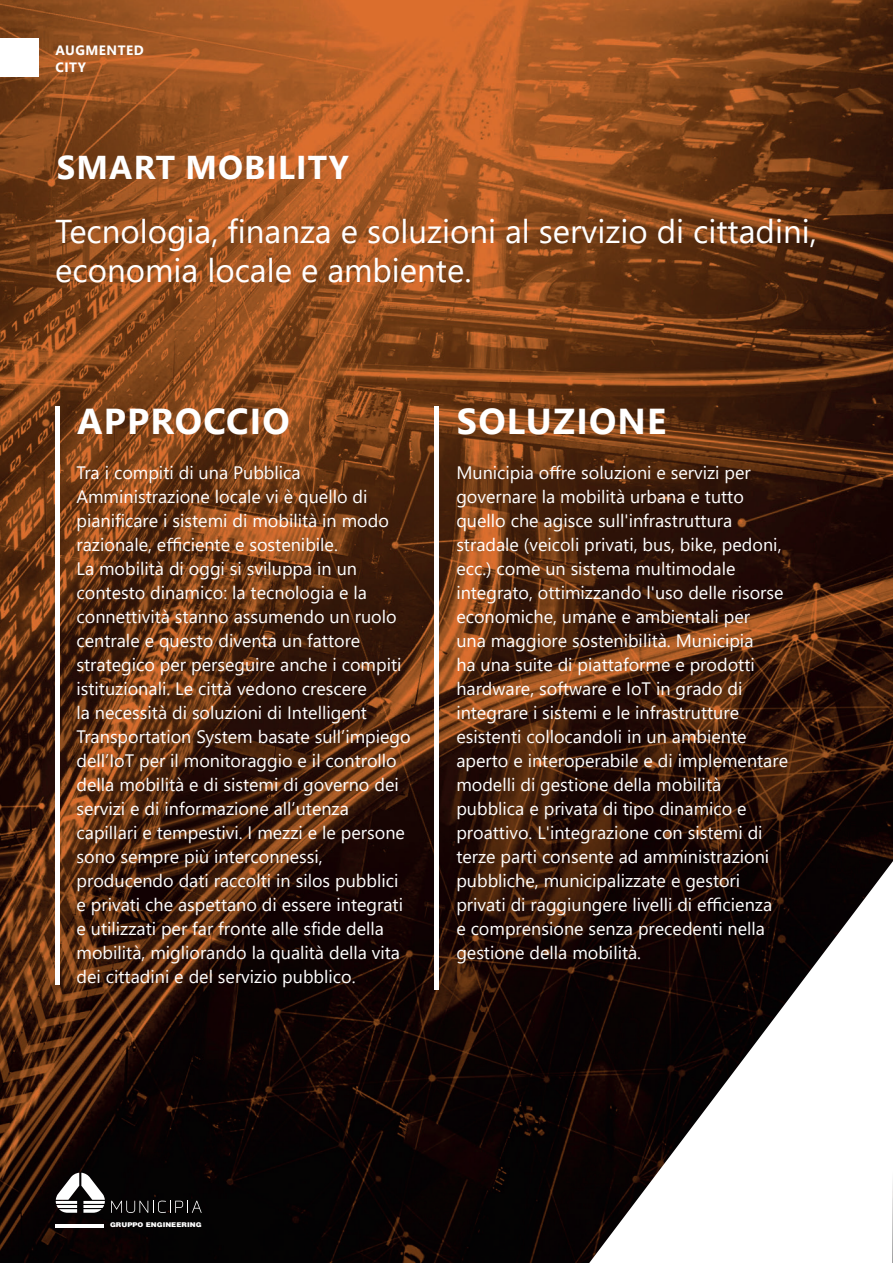
<style>
.page{position:relative;width:893px;height:1263px;background:#fff}
.page>*{position:absolute;margin:0;border:0;box-sizing:border-box;transform-origin:0 0}
.t1{font:700 36px "Segoe UI";letter-spacing:.035em;color:#fff}
.t2{font:33px/39px "Segoe UI";color:#fff}
.t3{font:700 33px "Segoe UI";letter-spacing:.035em;color:#fff}
.t4{font:18px/24px "Segoe UI";color:#fff}
.t5{font:700 13.5px/16.2px "Segoe UI";letter-spacing:.035em;color:#fff}
.t6{font:900 6.45px "Helvetica LT Std";color:#fff;scale:1.08 1}
</style>
<div class="page">
<img style="left:0;top:0;width:893px;height:1263px">
<div style="left:0;top:38px;width:39px;height:39px;background:#fff"></div>
<svg style="left:589px;top:861px;width:304px;height:402px"></svg>
<hr style="left:56px;top:1224px;width:48px;height:3px;background:#fff">
<svg style="left:111px;top:1200px;width:91px;height:13px"></svg>
<svg style="left:56px;top:1173px;width:49px;height:40px"></svg>
<div style="left:55px;top:407px;width:5px;height:578px;background:#fff"></div>
<div style="left:434px;top:407px;width:5px;height:583px;background:#fff"></div>
<p class="t5" style="left:56px;top:42px;width:90px">AUGMENTED<br>CITY</p>
<h2 class="t3" style="left:57px;top:136px;width:294px">SMART MOBILITY</h2>
<h2 class="t2" style="left:55px;top:209px;width:763px">Tecnologia, finanza e soluzioni al servizio di cittadini, economia locale e ambiente.</h2>
<h1 class="t1" style="left:77px;top:387px;width:214px">APPROCCIO</h1>
<h1 class="t1" style="left:457px;top:387px;width:211px">SOLUZIONE</h1>
<p class="t4" style="left:77px;top:459px;width:336px">Tra i compiti di una Pubblica Amministrazione locale vi è quello di pianificare i sistemi di mobilità in modo razionale, efficiente e sostenibile.<br>La mobilità di oggi si sviluppa in un contesto dinamico: la tecnologia e la connettività stanno assumendo un ruolo centrale e questo diventa un fattore strategico per perseguire anche i compiti istituzionali. Le città vedono crescere<br>la necessità di soluzioni di Intelligent Transportation System basate sull’impiego dell’IoT per il monitoraggio e il controllo della mobilità e di sistemi di governo dei servizi e di informazione all’utenza capillari e tempestivi. I mezzi e le persone sono sempre più interconnessi, producendo dati raccolti in silos pubblici e privati che aspettano di essere integrati e utilizzati per far fronte alle sfide della mobilità, migliorando la qualità della vita dei cittadini e del servizio pubblico.</p>
<p class="t4" style="left:456px;top:459px;width:333px">Municipia offre soluzioni e servizi per governare la mobilità urbana e tutto quello che agisce sull'infrastruttura stradale (veicoli privati, bus, bike, pedoni, ecc.) come un sistema multimodale integrato, ottimizzando l'uso delle risorse economiche, umane e ambientali per<br>una maggiore sostenibilità. Municipia<br>ha una suite di piattaforme e prodotti hardware, software e IoT in grado di integrare i sistemi e le infrastrutture esistenti collocandoli in un ambiente aperto e interoperabile e di implementare modelli di gestione della mobilità pubblica e privata di tipo dinamico e proattivo. L'integrazione con sistemi di terze parti consente ad amministrazioni pubbliche, municipalizzate e gestori privati di raggiungere livelli di efficienza<br>e comprensione senza precedenti nella gestione della mobilità.</p>
<p class="t6" style="left:110px;top:1220px;width:86px">GRUPPO ENGINEERING</p>
</div>
